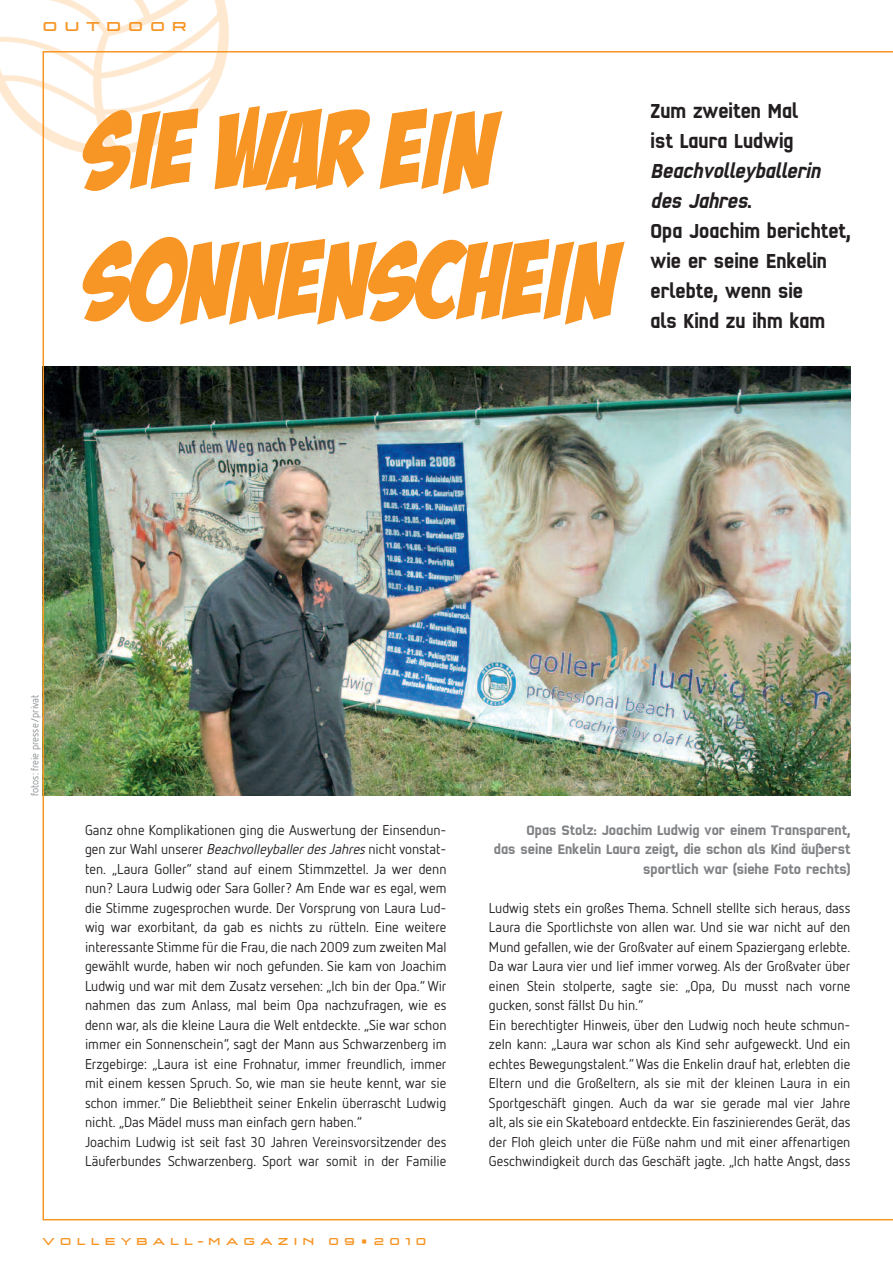
<style>
.page{position:relative;width:893px;height:1263px;background:#fff}
.page>*{position:absolute;margin:0;border:0;box-sizing:border-box;transform-origin:0 0}
.t1{font:108px/130.5px "Bada Boom BB";color:#f79525}
.t2{font:500 21px/30px "Q Type Comp";color:#231f20;scale:.95 1}
.t3{font:14.25px/19.5px "Netto";color:#231f20}
.t4{font:500 14.25px/19.5px "Q Type Comp";color:#808285;text-align:right}
.t5{font:500 13.5px "Q Type Ext";letter-spacing:.5em;color:#f79525}
.t6{font:500 10.5px "Q Type Ext";letter-spacing:.5em;color:#f79525}
.t7{font:10.5px "Netto";color:#8a8c8f}
.s1{font-style:italic}
</style>
<div class="page">
<img style="left:0;top:0;width:229px;height:159px">
<img style="left:43px;top:51px;width:850px;height:1169px">
<p class="t5" style="left:43px;top:22px;width:146px">OUTDOOR</p>
<h1 class="t1" style="left:85px;top:86px;width:535px">SIE WAR EIN<br>SONNENSCHEIN</h1>
<h2 class="t2" style="left:651px;top:99px;width:157px">Zum zweiten Mal ist Laura Ludwig</h2>
<h2 class="t2" style="left:651px;top:159px;width:212px"><span class="s1">Beachvolleyballerin des Jahres</span>.<br>Opa Joachim berichtet, wie er seine Enkelin erlebte, wenn sie<br>als Kind zu ihm kam</h2>
<p class="t7" style="left:31px;top:796px;width:103px;rotate:-90deg">fotos: freie presse/privat</p>
<p class="t3" style="left:85px;top:821px;width:363px">Ganz ohne Komplikationen ging die Auswertung der Einsendun&shy;gen zur Wahl unserer <span class="s1">BeachvolleyballerdesJahres</span>nicht vonstat&shy;ten. „Laura Goller“ stand auf einem Stimmzettel. Ja wer denn nun? Laura Ludwig oder Sara Goller? Am Ende war es egal, wem die Stimme zugesprochen wurde. Der Vorsprung von Laura Lud&shy;wig war exorbitant, da gab es nichts zu rütteln. Eine weitere interessante Stimme für die Frau, die nach 2009 zum zweiten Mal gewählt wurde, haben wir noch gefunden. Sie kam von Joachim Ludwig und war mit dem Zusatz versehen: „Ich bin der Opa.“ Wir nahmen das zum Anlass, mal beim Opa nachzufragen, wie es denn war, als die kleine Laura die Welt entdeckte. „Sie war schon immer ein Sonnenschein“, sagt der Mann aus Schwarzenberg im Erzgebirge: „Laura ist eine Frohnatur, immer freundlich, immer mit einem kessen Spruch. So, wie man sie heute kennt, war sie schon immer.“ Die Beliebtheit seiner Enkelin überrascht Ludwig nicht. „Das Mädel muss man einfach gern haben.“<br>Joachim Ludwig ist seit fast 30 Jahren Vereinsvorsitzender des Läuferbundes Schwarzenberg. Sport war somit in der Familie</p>
<p class="t4" style="left:494px;top:822px;width:358px">Opas Stolz: Joachim Ludwig vor einem Transparent,<br>das seine Enkelin Laura zeigt, die schon als Kind äußerst sportlich war (siehe Foto rechts)</p>
<p class="t3" style="left:489px;top:899px;width:363px">Ludwig stets ein großes Thema. Schnell stellte sich heraus, dass Laura die Sportlichste von allen war. Und sie war nicht auf den Mund gefallen, wie der Großvater auf einem Spaziergang erlebte.<br>Da war Laura vier und lief immer vorweg. Als der Großvater über einen Stein stolperte, sagte sie: „Opa, Du musst nach vorne gucken, sonst fällst Du hin.“<br>Ein berechtigter Hinweis, über den Ludwig noch heute schmun&shy;zeln kann: „Laura war schon als Kind sehr aufgeweckt. Und ein echtes Bewegungstalent.“ Was die Enkelin drauf hat, erlebten die Eltern und die Großeltern, als sie mit der kleinen Laura in ein Sportgeschäft gingen. Auch da war sie gerade mal vier Jahre alt, als sie ein Skateboard entdeckte. Ein faszinierendes Gerät, das der Floh gleich unter die Füße nahm und mit einer affenartigen Geschwindigkeit durch das Geschäft jagte. „Ich hatte Angst, dass</p>
<p class="t6" style="left:43px;top:1238px;width:273px">VOLLEYBALL-MAGAZIN</p>
<p class="t6" style="left:329px;top:1238px;width:99px">09•2010</p>
</div>
